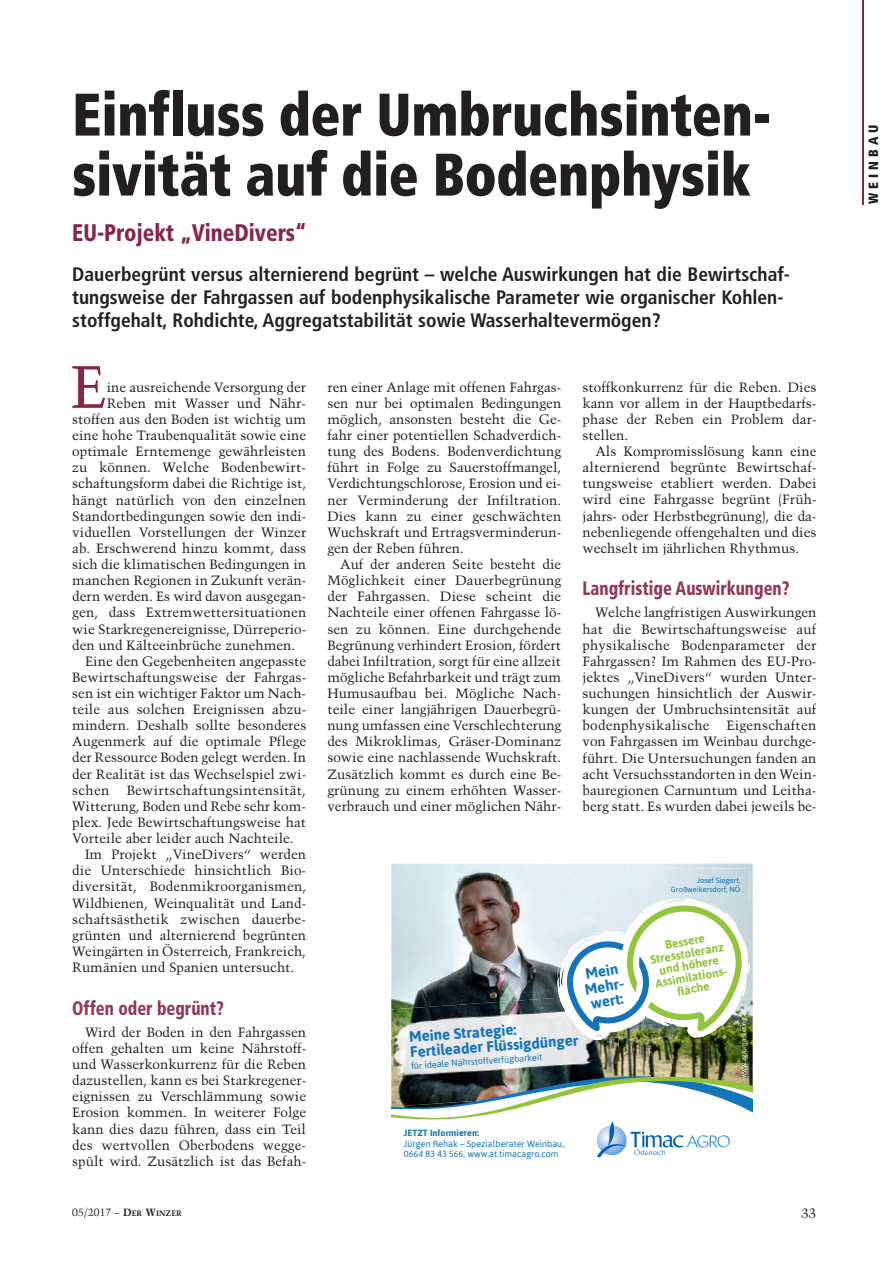
<style>
.page{position:relative;width:893px;height:1263px;background:#fff}
.page>*{position:absolute;margin:0;border:0;box-sizing:border-box;transform-origin:0 0}
.t1{font:900 condensed 60px/60px "Frutiger LT Std";color:#231f20;scale:.9 1}
.t2{font:59.7px "Trump Mediaeval LT Std";color:#86274a}
.t3{font:900 condensed 24px "Frutiger LT Std";color:#86274a;scale:.9 1}
.t4{font:700 condensed 19.5px/23.4px "Frutiger LT Std";color:#231f20}
.t5{font:900 condensed 19.5px "Frutiger LT Std";color:#8f3a56;scale:.85 1}
.t6{font:700 15px/15px "Asap";color:#1375b7}
.t7{font:13.5px/16px "Trump Mediaeval LT Std";color:#231f20;text-align:justify}
.t8{font:13.5px "Trump Mediaeval LT Std";letter-spacing:.02em;color:#231f20}
.t9{font:900 condensed 13.5px "Frutiger LT Std";letter-spacing:.32em;color:#231f20;scale:.95 1}
.t10{font:700 12px/12px "Asap";color:#91c53b;text-align:center}
.t11{font:10.5px "Trump Mediaeval LT Std";color:#231f20}
.t12{font:9px/10.5px "Asap";color:#1375b7}
.t13{font:700 9px "Asap";color:#1375b7}
.t14{font:7.5px/9px "Asap";color:#1375b7;text-align:right}
.t15{font:6.75px "Asap";color:#fff}
.s1{font-weight:700}
.s2{font-weight:700;font-size:7.8px}
</style>
<div class="page">
<hr style="left:862px;top:0;width:1px;height:204px;background:#86274a">
<img style="left:391px;top:863px;width:362px;height:207px">
<img style="left:391px;top:998px;width:231px;height:72px">
<img style="left:391px;top:1070px;width:362px;height:88px">
<svg style="left:557px;top:898px;width:193px;height:142px"></svg>
<img style="left:662px;top:868px;width:87px;height:34px">
<img style="left:662px;top:899px;width:39px;height:3px">
<h1 class="t1" style="left:72px;top:84px;width:778px">einfluss der umbruchsinten&shy;sivität auf die bodenphysik</h1>
<h3 class="t3" style="left:72px;top:219px;width:262px">EU-Projekt „VineDivers“</h3>
<p class="t4" style="left:72px;top:262px;width:719px">Dauerbegrünt versus alternierend begrünt – welche Auswirkungen hat die Bewirtschaf&shy;tungsweise der Fahrgassen auf bodenphysikalische Parameter wie organischer Kohlen&shy;stoffgehalt, Rohdichte, Aggregatstabilität sowie Wasserhaltevermögen?</p>
<h2 class="t2" style="left:70px;top:351px;width:38px">E</h2>
<p class="t7" style="left:107px;top:379px;width:201px">ine ausreichende Versorgung der</p>
<p class="t7" style="left:107px;top:395px;width:201px">Reben mit Wasser und Nähr-</p>
<p class="t7" style="left:72px;top:411px;width:235px">stoffen aus den Boden ist wichtig um</p>
<p class="t7" style="left:72px;top:427px;width:235px">eine hohe Traubenqualität sowie eine</p>
<p class="t7" style="left:72px;top:443px;width:235px">optimale Erntemenge gewährleisten</p>
<p class="t7" style="left:72px;top:459px;width:235px">zu können. Welche Bodenbewirt-</p>
<p class="t7" style="left:72px;top:476px;width:235px">schaftungsform dabei die Richtige ist,</p>
<p class="t7" style="left:72px;top:492px;width:235px">hängt natürlich von den einzelnen</p>
<p class="t7" style="left:72px;top:508px;width:235px">Standortbedingungen sowie den indi-</p>
<p class="t7" style="left:72px;top:524px;width:235px">viduellen Vorstellungen der Winzer</p>
<p class="t7" style="left:72px;top:540px;width:235px">ab. Erschwerend hinzu kommt, dass</p>
<p class="t7" style="left:72px;top:556px;width:235px">sich die klimatischen Bedingungen in</p>
<p class="t7" style="left:72px;top:572px;width:235px">manchen Regionen in Zukunft verän-</p>
<p class="t7" style="left:72px;top:588px;width:236px">dern werden. Es wird davon ausgegan-</p>
<p class="t7" style="left:72px;top:605px;width:236px">gen, dass Extremwettersituationen</p>
<p class="t7" style="left:72px;top:621px;width:235px">wie Starkregenereignisse, Dürreperio-</p>
<p class="t7" style="left:72px;top:637px;width:224px">den und Kälteeinbrüche zunehmen.</p>
<p class="t7" style="left:85px;top:653px;width:223px">Eine den Gegebenheiten angepasste</p>
<p class="t7" style="left:72px;top:669px;width:235px">Bewirtschaftungsweise der Fahrgas-</p>
<p class="t7" style="left:72px;top:685px;width:235px">sen ist ein wichtiger Faktor um Nach-</p>
<p class="t7" style="left:72px;top:701px;width:236px">teile aus solchen Ereignissen abzu-</p>
<p class="t7" style="left:72px;top:717px;width:236px">mindern. Deshalb sollte besonderes</p>
<p class="t7" style="left:72px;top:733px;width:235px">Augenmerk auf die optimale Pflege</p>
<p class="t7" style="left:72px;top:750px;width:235px">der Ressource Boden gelegt werden. In</p>
<p class="t7" style="left:72px;top:766px;width:235px">der Realität ist das Wechselspiel zwi-</p>
<p class="t7" style="left:72px;top:782px;width:39px">schen</p>
<p class="t8" style="left:127px;top:782px;width:181px">Bewirtschaftungsintensität,</p>
<p class="t7" style="left:72px;top:798px;width:235px">Witterung, Boden und Rebe sehr kom-</p>
<p class="t7" style="left:72px;top:814px;width:235px">plex. Jede Bewirtschaftungsweise hat</p>
<p class="t7" style="left:72px;top:830px;width:223px">Vorteile aber leider auch Nachteile.</p>
<p class="t7" style="left:85px;top:846px;width:223px">Im Projekt „VineDivers“ werden</p>
<p class="t7" style="left:72px;top:862px;width:235px">die Unterschiede hinsichtlich Bio-</p>
<p class="t7" style="left:72px;top:879px;width:235px">diversität, Bodenmikroorganismen,</p>
<p class="t7" style="left:72px;top:895px;width:235px">Wildbienen, Weinqualität und Land-</p>
<p class="t7" style="left:72px;top:911px;width:235px">schaftsästhetik zwischen dauerbe-</p>
<p class="t7" style="left:72px;top:927px;width:235px">grünten und alternierend begrünten</p>
<p class="t7" style="left:72px;top:943px;width:235px">Weingärten in Österreich, Frankreich,</p>
<p class="t7" style="left:72px;top:959px;width:223px">Rumänien und Spanien untersucht.</p>
<h3 class="t5" style="left:72px;top:996px;width:180px">Offen oder begrünt?</h3>
<p class="t7" style="left:72px;top:1024px;width:235px;text-indent:13px">Wird der Boden in den Fahrgassen offen gehalten um keine Nährstoff&shy;und Wasserkonkurrenz für die Reben dazustellen, kann es bei Starkregener&shy;eignissen zu Verschlämmung sowie Erosion kommen. In weiterer Folge kann dies dazu führen, dass ein Teil des wertvollen Oberbodens wegge&shy;spült wird. Zusätzlich ist das Befah-</p>
<p class="t7" style="left:327px;top:379px;width:235px">ren einer Anlage mit offenen Fahrgas&shy;sen nur bei optimalen Bedingungen möglich, ansonsten besteht die Ge&shy;fahr einer potentiellen Schadverdich&shy;tung des Bodens. Bodenverdichtung führt in Folge zu Sauerstoffmangel, Verdichtungschlorose, Erosion und ei&shy;ner Verminderung der Infiltration.<br>Dies kann zu einer geschwächten Wuchskraft und Ertragsverminderun&shy;gen der Reben führen.</p>
<p class="t7" style="left:327px;top:556px;width:235px;text-indent:13px">Auf der anderen Seite besteht die Möglichkeit einer Dauerbegrünung der Fahrgassen. Diese scheint die Nachteile einer offenen Fahrgasse lö&shy;sen zu können. Eine durchgehende Begrünung verhindert Erosion, fördert dabei Infiltration, sorgt für eine allzeit mögliche Befahrbarkeit und trägt zum Humusaufbau bei. Mögliche Nach&shy;teile einer langjährigen Dauerbegrü&shy;nung umfassen eine Verschlechterung des Mikroklimas, Gräser-Dominanz sowie eine nachlassende Wuchskraft.<br>Zusätzlich kommt es durch eine Be&shy;grünung zu einem erhöhten Wasser&shy;verbrauch und einer möglichen Nähr-</p>
<p class="t7" style="left:583px;top:379px;width:235px">stoffkonkurrenz für die Reben. Dies kann vor allem in der Hauptbedarfs&shy;phase der Reben ein Problem dar&shy;stellen.</p>
<p class="t7" style="left:583px;top:443px;width:235px;text-indent:13px">Als Kompromisslösung kann eine alternierend begrünte Bewirtschaf&shy;tungsweise etabliert werden. Dabei wird eine Fahrgasse begrünt (Früh&shy;jahrs- oder Herbstbegrünung), die da&shy;nebenliegende offengehalten und dies wechselt im jährlichen Rhythmus.</p>
<h3 class="t5" style="left:583px;top:577px;width:245px">Langfristige Auswirkungen?</h3>
<p class="t7" style="left:583px;top:605px;width:235px;text-indent:13px">Welche langfristigen Auswirkungen hat die Bewirtschaftungsweise auf physikalische Bodenparameter der Fahrgassen? Im Rahmen des EU-Pro&shy;jektes „VineDivers“ wurden Unter&shy;suchungen hinsichtlich der Auswir&shy;kungen der Umbruchsintensität auf bodenphysikalische Eigenschaften von Fahrgassen im Weinbau durchge&shy;führt. Die Untersuchungen fanden an acht Versuchsstandorten in den Wein&shy;bauregionen Carnuntum und Leitha&shy;berg statt. Es wurden dabei jeweils be-</p>
<p class="t14" style="left:671px;top:876px;width:71px">Josef Siegert,<br>Großweikersdorf, NÖ</p>
<p class="t6" style="left:581px;top:967px;width:44px;rotate:-10deg">Mein<br>Mehr&shy;wert:</p>
<p class="t6" style="left:409px;top:1029px;width:170px;rotate:-4deg">Meine Strategie:<br>Fertileader Flüssigdünger</p>
<p class="t12" style="left:411px;top:1060px;width:133px;rotate:-4deg">für ideale Nährstoffverfügbarkeit</p>
<p class="t13" style="left:404px;top:1128px;width:76px">JETZT Informieren:</p>
<p class="t12" style="left:404px;top:1138px;width:162px">Jürgen Rehak – Spezialberater Weinbau,<br>0664 83 43 566, www.at.timacagro.com</p>
<p class="t10" style="left:647px;top:942px;width:76px;rotate:-10deg">Bessere<br>Stresstoleranz und höhere<br>Assimilations&shy;fläche</p>
<p class="t15" style="left:740px;top:1078px;width:70px;rotate:-90deg">www.agromarketing.at</p>
<p class="t11" style="left:72px;top:1206px;width:111px">05/2017 – <span class="s1">D</span><span class="s2">ER</span> <span class="s1">W</span><span class="s2">INZER</span></p>
<p class="t7" style="left:801px;top:1205px;width:17px">33</p>
<p class="t9" style="left:865px;top:204px;width:85px;rotate:-90deg">Weinbau</p>
</div>
